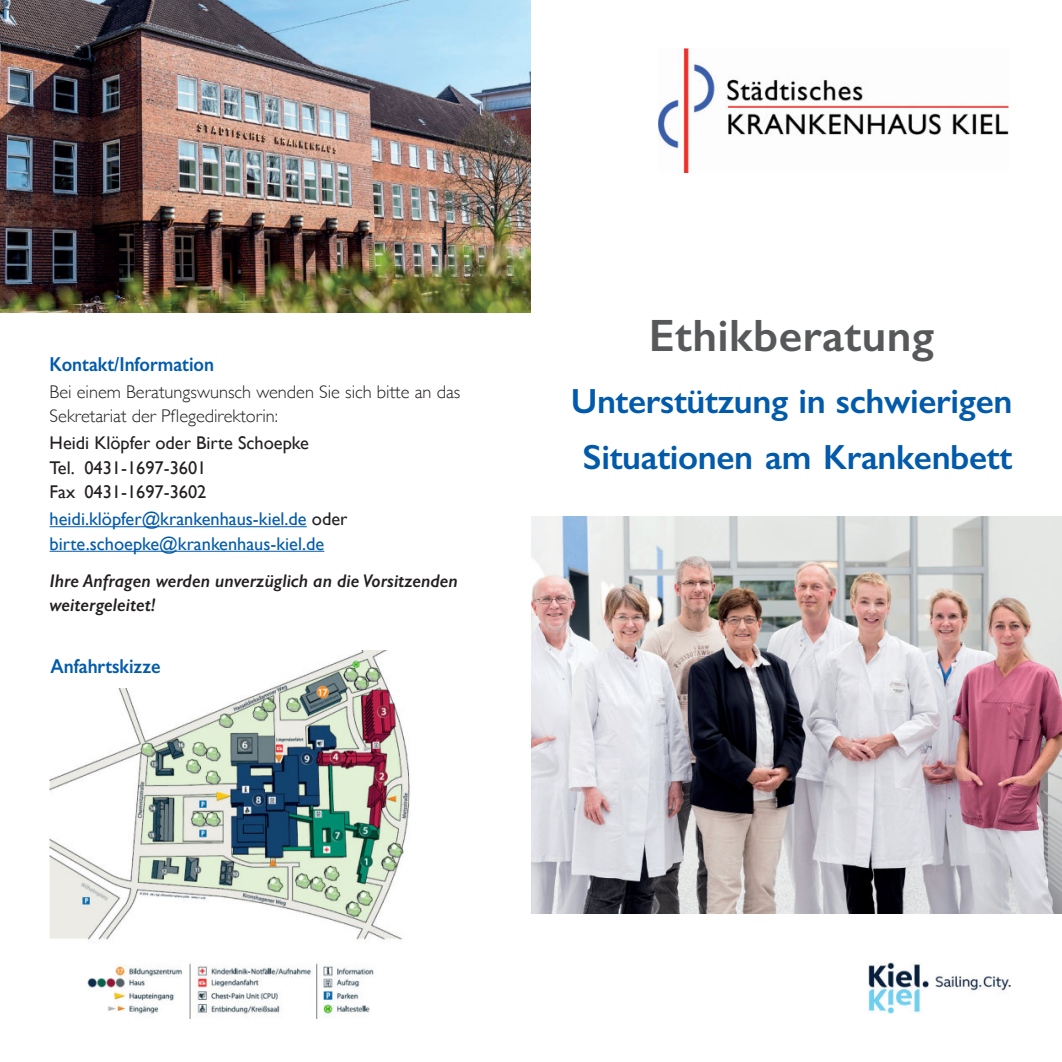
<style>
.page{position:relative;width:1062px;height:1062px;background:#fff}
.page>*{position:absolute;margin:0;border:0;box-sizing:border-box;transform-origin:0 0}
.t1{font:600 45.5px "Gill Sans";letter-spacing:.01em;color:#57585a}
.t2{font:600 35px/56.9px "Gill Sans";letter-spacing:-.01em;color:#015aaa;text-align:center}
.t3{font:600 20.3px "Gill Sans";color:#015aaa;scale:.91 1}
.t4{font:300 18.38px/24.5px "Gill Sans";color:#231f20}
.t5{font:18.38px/24.5px "Gill Sans";color:#015aaa}
.t6{font:18.38px/24.5px "Gill Sans";color:#231f20}
.t7{font:italic 600 18.38px/24.5px "Gill Sans";color:#231f20}
.s1{color:#231f20}
</style>
<div class="page">
<img style="left:658px;top:49px;width:350px;height:124px">
<img style="left:868px;top:962px;width:142px;height:51px">
<hr style="left:50px;top:526px;width:257px;height:1px;background:#015aaa">
<hr style="left:50px;top:551px;width:274px;height:1px;background:#015aaa">
<img style="left:50px;top:650px;width:361px;height:368px">
<img style="left:0;top:0;width:531px;height:313px">
<img style="left:531px;top:516px;width:531px;height:397px">
<div style="left:50px;top:645px;width:133px;height:43px;background:#fff"></div>
<p class="t3" style="left:50px;top:351px;width:182px">Kontakt/Information</p>
<p class="t4" style="left:50px;top:378px;width:412px">Bei einem Beratungswunsch wenden Sie sich bitte an das<br>Sekretariat der Pflegedirektorin:</p>
<p class="t6" style="left:50px;top:430px;width:261px">Heidi Klöpfer oder Birte Schoepke<br>Tel. 0431-1697-3601<br>Fax 0431-1697-3602</p>
<p class="t5" style="left:50px;top:506px;width:299px">heidi.klöpfer@krankenhaus-kiel.de <span class="s1">oder </span>birte.schoepke@krankenhaus-kiel.de</p>
<p class="t7" style="left:50px;top:568px;width:409px">Ihre Anfragen werden unverzüglich an die Vorsitzenden weitergeleitet!</p>
<p class="t3" style="left:50px;top:654px;width:122px">Anfahrtskizze</p>
<h1 class="t1" style="left:649px;top:308px;width:287px">Ethikberatung</h1>
<h2 class="t2" style="left:570px;top:372px;width:443px">Unterstützung in schwierigen<br>Situationen am Krankenbett</h2>
</div>
